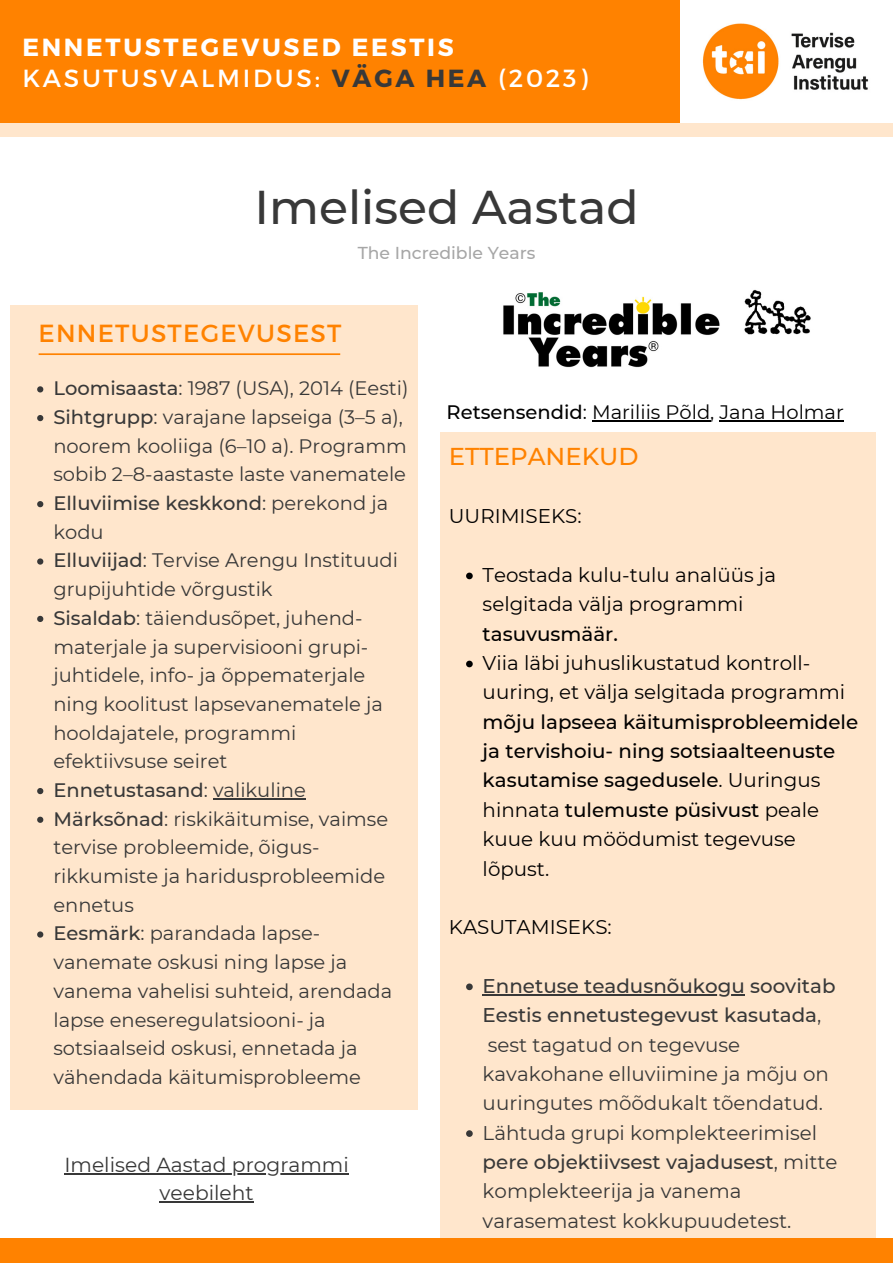
<style>
.page{position:relative;width:893px;height:1263px;background:#fff}
.page>*{position:absolute;margin:0;border:0;box-sizing:border-box;transform-origin:0 0}
.t1{font:500 47.25px "Montserrat";color:#383838}
.t2{font:700 24.75px/30.4px "Montserrat";letter-spacing:.11em;color:#fff}
.t3{font:24.75px "Montserrat";letter-spacing:.05em;color:#ff8200}
.t4{font:500 24.38px "Montserrat";color:#ff8200}
.t5{font:20.25px/28.1px "Montserrat";color:#383838;text-align:center}
.t6{font:19.88px/29.3px "Montserrat";color:#000}
.t7{font:19.88px/29.3px "Montserrat";color:#383838}
.t8{font:19.5px/28.7px "Montserrat";color:#383838}
.t9{font:500 19.5px/28.7px "Montserrat";color:#383838}
.t10{font:19.5px "Montserrat";color:#000}
.t11{font:500 17.25px "Montserrat";color:#a6a6a6}
.s1{font-weight:400}
.s2{color:#383838}
.s3{font-weight:500}
</style>
<div class="page">
<div style="left:0;top:0;width:893px;height:122px;background:#ff8200"></div>
<svg style="left:0;top:116px;width:893px;height:21px;fill:#ffe6cc"></svg>
<div style="left:10px;top:305px;width:408px;height:805px;background:#ffe6cc"></div>
<div style="left:440px;top:432px;width:435px;height:806px;background:#ffe6cc"></div>
<div style="left:0;top:1238px;width:893px;height:25px;background:#ff8200"></div>
<hr style="left:39px;top:353px;width:301px;height:2px;background:#ff8200">
<img style="left:681px;top:0;width:212px;height:122px">
<img style="left:503px;top:289px;width:308px;height:79px">
<svg style="left:466px;top:573px;width:7px;height:6px"></svg>
<svg style="left:466px;top:661px;width:7px;height:6px"></svg>
<svg style="left:466px;top:983px;width:7px;height:7px"></svg>
<hr style="left:482px;top:994px;width:263px;height:2px;background:#383838">
<svg style="left:466px;top:1130px;width:7px;height:7px"></svg>
<hr style="left:64px;top:1173px;width:285px;height:2px;background:#383838">
<hr style="left:160px;top:1201px;width:94px;height:2px;background:#383838">
<svg style="left:37px;top:386px;width:6px;height:6px"></svg>
<svg style="left:37px;top:415px;width:6px;height:6px"></svg>
<svg style="left:37px;top:501px;width:6px;height:6px"></svg>
<svg style="left:37px;top:558px;width:6px;height:7px"></svg>
<svg style="left:37px;top:616px;width:6px;height:6px"></svg>
<svg style="left:37px;top:788px;width:6px;height:6px"></svg>
<hr style="left:213px;top:798px;width:93px;height:2px;background:#383838">
<svg style="left:37px;top:817px;width:6px;height:6px"></svg>
<svg style="left:37px;top:931px;width:6px;height:6px"></svg>
<hr style="left:592px;top:420px;width:118px;height:1px;background:#000">
<hr style="left:719px;top:420px;width:125px;height:1px;background:#000">
<p class="t2" style="left:22px;top:31px;width:567px">ENNETUSTEGEVUSED EESTIS<br><span class="s1">KASUTUSVALMIDUS:</span> <span class="s2">VÄGA HEA</span> <span class="s1">(2023)</span></p>
<p class="t1" style="left:254px;top:178px;width:385px">Imelised Aastad</p>
<p class="t11" style="left:358px;top:242px;width:179px">The Incredible Years</p>
<p class="t3" style="left:39px;top:317px;width:304px">ENNETUSTEGEVUSEST</p>
<p class="t8" style="left:53px;top:374px;width:356px"><span class="s3">Loomisaasta</span>: 1987 (USA), 2014 (Eesti)</p>
<p class="t8" style="left:53px;top:403px;width:355px"><span class="s3">Sihtgrupp</span>: varajane lapseiga (3–5 a), noorem kooliiga (6–10 a). Programm sobib 2–8-aastaste laste vanematele</p>
<p class="t9" style="left:53px;top:489px;width:336px">Elluviimise keskkond<span class="s1">: perekond ja kodu</span></p>
<p class="t8" style="left:53px;top:546px;width:346px"><span class="s3">Elluviijad</span>: Tervise Arengu Instituudi grupijuhtide võrgustik</p>
<p class="t8" style="left:53px;top:603px;width:331px"><span class="s3">Sisaldab</span>: täiendusõpet, juhend&shy;materjale ja supervisiooni grupi&shy;juhtidele, info- ja õppematerjale ning koolitust lapsevanematele ja hooldajatele, programmi efektiivsuse seiret</p>
<p class="t9" style="left:53px;top:776px;width:254px">Ennetustasand<span class="s1">: valikuline</span></p>
<p class="t8" style="left:53px;top:804px;width:336px"><span class="s3">Märksõnad</span>: riskikäitumise, vaimse tervise probleemide, õigus&shy;rikkumiste ja haridusprobleemide ennetus</p>
<p class="t8" style="left:53px;top:919px;width:340px"><span class="s3">Eesmärk</span>: parandada lapse&shy;vanemate oskusi ning lapse ja vanema vahelisi suhteid, arendada lapse eneseregulatsiooni- ja sotsiaalseid oskusi, ennetada ja vähendada käitumisprobleeme</p>
<p class="t5" style="left:64px;top:1150px;width:286px">Imelised Aastad programmi veebileht</p>
<p class="t10" style="left:446px;top:400px;width:399px"><span class="s3">Retsensendid</span>: Mariliis Põld, Jana Holmar</p>
<p class="t4" style="left:449px;top:442px;width:191px">ETTEPANEKUD</p>
<p class="t6" style="left:449px;top:501px;width:134px">UURIMISEKS:</p>
<p class="t6" style="left:482px;top:560px;width:295px">Teostada kulu-tulu analüüs ja selgitada välja programmi <span class="s3">tasuvusmäär.</span></p>
<p class="t6" style="left:482px;top:648px;width:377px">Viia läbi juhuslikustatud kontroll&shy;uuring, et välja selgitada programmi <span class="s3">mõju lapseea käitumisprobleemidele ja tervishoiu- ning sotsiaalteenuste kasutamise sagedusele</span>. Uuringus hinnata <span class="s3">tulemuste püsivust</span> peale kuue kuu möödumist tegevuse lõpust.</p>
<p class="t6" style="left:449px;top:912px;width:164px">KASUTAMISEKS:</p>
<p class="t7" style="left:482px;top:971px;width:354px"><span class="s3">Ennetuse teadusnõukogu soovitab<br>Eestis ennetustegevust kasutada</span>, sest tagatud on tegevuse kavakohane elluviimine ja mõju on uuringutes mõõdukalt tõendatud.</p>
<p class="t7" style="left:482px;top:1118px;width:356px">Lähtuda grupi komplekteerimisel <span class="s3">pere objektiivsest vajadusest</span>, mitte komplekteerija ja vanema varasematest kokkupuudetest.</p>
</div>
